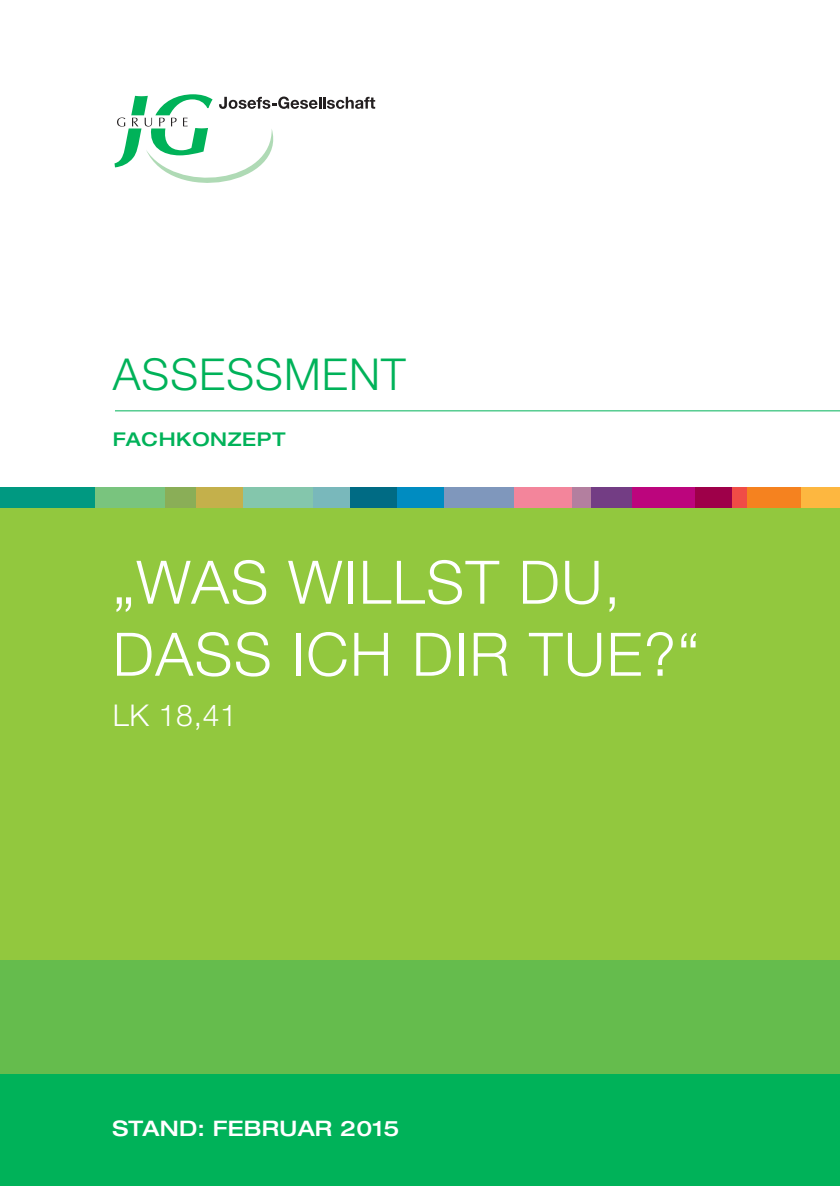
<style>
.page{position:relative;width:840px;height:1186px;background:#fff}
.page>*{position:absolute;margin:0;border:0;box-sizing:border-box;transform-origin:0 0}
.t1{font:300 60px/72px "Helvetica Neue";letter-spacing:.025em;color:#fff}
.t2{font:300 44px "Helvetica Neue";letter-spacing:.025em;color:#00b259}
.t3{font:300 30px "Helvetica Neue";color:#fff}
.t4{font:500 expanded 21.4px "Helvetica Neue";letter-spacing:.01em;color:#fff}
.t5{font:500 expanded 19px "Helvetica Neue";letter-spacing:.035em;color:#00b259}
</style>
<div class="page">
<div style="left:0;top:503px;width:840px;height:610px;background:#92c83e"></div>
<svg style="left:114px;top:94px;width:261px;height:89px"></svg>
<div style="left:219px;top:112px;width:38px;height:22px;background:#fff"></div>
<div style="left:0;top:1074px;width:840px;height:111px;background:#00b259"></div>
<div style="left:0;top:959px;width:840px;height:115px;background:#65bc4d"></div>
<hr style="left:115px;top:410px;width:725px;height:1px;background:#00b259">
<div style="left:745px;top:487px;width:95px;height:20px;background:#fdb740"></div>
<div style="left:692px;top:487px;width:108px;height:20px;background:#f5821f"></div>
<div style="left:638px;top:487px;width:108px;height:20px;background:#f04c46"></div>
<div style="left:623px;top:487px;width:108px;height:20px;background:#9e0049"></div>
<div style="left:587px;top:487px;width:108px;height:20px;background:#bc057d"></div>
<div style="left:523px;top:487px;width:109px;height:20px;background:#733d84"></div>
<div style="left:482px;top:487px;width:108px;height:20px;background:#b37f9f"></div>
<div style="left:463px;top:487px;width:108px;height:20px;background:#f3859b"></div>
<div style="left:405px;top:487px;width:108px;height:20px;background:#7f97bc"></div>
<div style="left:335px;top:487px;width:108px;height:20px;background:#008cc1"></div>
<div style="left:219px;top:487px;width:177px;height:20px;background:#006b84"></div>
<div style="left:192px;top:487px;width:158px;height:20px;background:#79b8bb"></div>
<div style="left:161px;top:487px;width:152px;height:20px;background:#84c6ac"></div>
<div style="left:135px;top:487px;width:108px;height:20px;background:#c4b04b"></div>
<div style="left:88px;top:487px;width:108px;height:20px;background:#8aae57"></div>
<div style="left:57px;top:487px;width:108px;height:20px;background:#79c47e"></div>
<div style="left:0;top:487px;width:95px;height:20px;background:#009981"></div>
<p class="t2" style="left:113px;top:358px;width:294px">ASSESSMENT</p>
<p class="t5" style="left:113px;top:432px;width:174px">FACHKONZEPT</p>
<p class="t1" style="left:113px;top:552px;width:588px">„WAS WILLST DU,<br>DASS ICH DIR TUE?“</p>
<p class="t3" style="left:113px;top:704px;width:126px">LK 18,41</p>
<p class="t4" style="left:112px;top:1119px;width:288px">STAND: FEBRUAR 2015</p>
</div>
